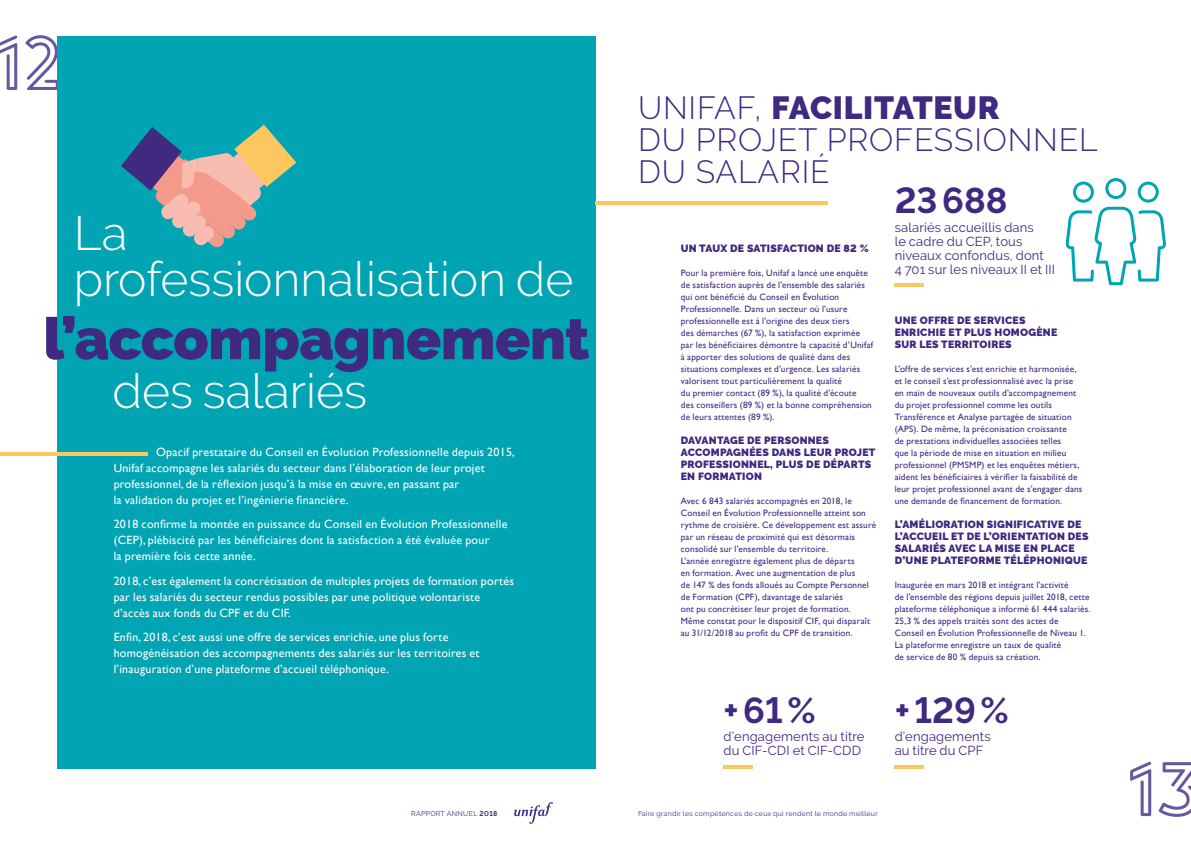
<style>
.page{position:relative;width:1191px;height:842px;background:#fff}
.page>*{position:absolute;margin:0;border:0;box-sizing:border-box;transform-origin:0 0}
.t1{font:72px "LIBRARY3 A Msoft";color:#66579f}
.t2{font:900 58px "Raleway";letter-spacing:-.01em;color:#3f2981}
.t3{font:300 48px/46px "Raleway";color:#fff}
.t4{font:700 36px "Raleway";color:#3f2981}
.t5{font:300 32px/32px "Raleway";letter-spacing:.025em;color:#3f2981}
.t6{font:13px/14px "Raleway";letter-spacing:.015em;color:#3f2981}
.t7{font:12px/16px "Gill Sans";letter-spacing:.02em;color:#fff}
.t8{font:900 10.5px/12px "Raleway";letter-spacing:.02em;color:#3f2981}
.t9{font:9.2px/12px "Gill Sans";letter-spacing:.02em;color:#3f2981}
.t10{font:7px "Raleway";letter-spacing:.04em;color:#3f2981}
.s1{font-weight:900}
.s2{font-weight:700}
</style>
<div class="page">
<svg style="left:514px;top:802px;width:39px;height:22px"></svg>
<div style="left:57px;top:36px;width:538px;height:732px;background:#00a4b3"></div>
<hr style="left:0;top:453px;width:147px;height:3px;background:#fcc75f">
<svg style="left:121px;top:125px;width:175px;height:123px"></svg>
<hr style="left:595px;top:201px;width:233px;height:3px;background:#fcc760">
<hr style="left:894px;top:283px;width:30px;height:3px;background:#fcc75f">
<hr style="left:723px;top:765px;width:30px;height:3px;background:#fcc75f">
<hr style="left:894px;top:765px;width:30px;height:3px;background:#fcc75f">
<svg style="left:1065px;top:178px;width:101px;height:107px"></svg>
<h1 class="t1" style="left:-10px;top:18px;width:77px">12</h1>
<h3 class="t3" style="left:74px;top:210px;width:501px">La<br>professionnalisation de</h3>
<h2 class="t2" style="left:44px;top:305px;width:547px">l’accompagnement</h2>
<h3 class="t3" style="left:112px;top:367px;width:256px">des salariés</h3>
<p class="t7" style="left:114px;top:444px;width:403px;text-indent:43px">Opacif prestataire du Conseil en Évolution Professionnelle depuis 2015, Unifaf accompagne les salariés du secteur dans l’élaboration de leur projet professionnel, de la réflexion jusqu’à la mise en œuvre, en passant par<br>la validation du projet et l’ingénierie financière.</p>
<h3 class="t7" style="left:114px;top:516px;width:395px">2018 confirme la montée en puissance du Conseil en Évolution Professionnelle (CEP), plébiscité par les bénéficiaires dont la satisfaction a été évaluée pour<br>la première fois cette année.</h3>
<h3 class="t7" style="left:114px;top:573px;width:402px">2018, c’est également la concrétisation de multiples projets de formation portés par les salariés du secteur rendus possibles par une politique volontariste d’accès aux fonds du CPF et du CIF.</h3>
<h3 class="t7" style="left:114px;top:629px;width:367px">Enfin, 2018, c’est aussi une offre de services enrichie, une plus forte homogénéisation des accompagnements des salariés sur les territoires et l’inauguration d’une plateforme d’accueil téléphonique.</h3>
<h3 class="t5" style="left:638px;top:91px;width:461px">UNIFAF, <span class="s1">FACILITATEUR<br></span>DU PROJET PROFESSIONNEL<br>DU SALARIÉ</h3>
<p class="t8" style="left:681px;top:242px;width:189px">UN TAUX DE SATISFACTION DE 82 %</p>
<p class="t9" style="left:681px;top:267px;width:194px">Pour la première fois, Unifaf a lancé une enquête de satisfaction auprès de l’ensemble des salariés qui ont bénéficié du Conseil en Évolution Professionnelle. Dans un secteur où l’usure professionnelle est à l’origine des deux tiers<br>des démarches (67 %), la satisfaction exprimée par les bénéficiaires démontre la capacité d’Unifaf à apporter des solutions de qualité dans des situations complexes et d’urgence. Les salariés valorisent tout particulièrement la qualité<br>du premier contact (89 %), la qualité d’écoute<br>des conseillers (89 %) et la bonne compréhension de leurs attentes (89 %).</p>
<p class="t8" style="left:681px;top:434px;width:196px">DAVANTAGE DE PERSONNES<br>ACCOMPAGNÉES DANS LEUR PROJET<br>PROFESSIONNEL, PLUS DE DÉPARTS<br>EN FORMATION</p>
<p class="t9" style="left:681px;top:495px;width:197px">Avec 6 843 salariés accompagnés en 2018, le Conseil en Évolution Professionnelle atteint son rythme de croisière. Ce développement est assuré par un réseau de proximité qui est désormais consolidé sur l’ensemble du territoire.<br>L’année enregistre également plus de départs<br>en formation. Avec une augmentation de plus<br>de 147 % des fonds alloués au Compte Personnel de Formation (CPF), davantage de salariés<br>ont pu concrétiser leur projet de formation.<br>Même constat pour le dispositif CIF, qui disparaît au 31/12/2018 au profit du CPF de transition.</p>
<h3 class="t4" style="left:894px;top:180px;width:114px">23 688</h3>
<h3 class="t6" style="left:894px;top:220px;width:162px">salariés accueillis dans<br>le cadre du CEP, tous niveaux confondus, dont<br>4 701 sur les niveaux II et III</h3>
<p class="t8" style="left:894px;top:314px;width:164px">UNE OFFRE DE SERVICES<br>ENRICHIE ET PLUS HOMOGÈNE<br>SUR LES TERRITOIRES</p>
<p class="t9" style="left:894px;top:363px;width:189px">L’offre de services s’est enrichie et harmonisée, et le conseil s’est professionnalisé avec la prise en main de nouveaux outils d’accompagnement du projet professionnel comme les outils Transférence et Analyse partagée de situation (APS). De même, la préconisation croissante<br>de prestations individuelles associées telles<br>que la période de mise en situation en milieu professionnel (PMSMP) et les enquêtes métiers, aident les bénéficiaires à vérifier la faisabilité de leur projet professionnel avant de s’engager dans une demande de financement de formation.</p>
<p class="t8" style="left:894px;top:518px;width:195px">L’AMÉLIORATION SIGNIFICATIVE DE<br>L’ACCUEIL ET DE L’ORIENTATION DES<br>SALARIÉS AVEC LA MISE EN PLACE<br>D’UNE PLATEFORME TÉLÉPHONIQUE</p>
<p class="t9" style="left:894px;top:579px;width:197px">Inaugurée en mars 2018 et intégrant l’activité<br>de l’ensemble des régions depuis juillet 2018, cette plateforme téléphonique a informé 61 444 salariés.<br>25,3 % des appels traités sont des actes de<br>Conseil en Évolution Professionnelle de Niveau 1.<br>La plateforme enregistre un taux de qualité<br>de service de 80 % depuis sa création.</p>
<h3 class="t4" style="left:723px;top:690px;width:94px">+ 61 %</h3>
<h3 class="t4" style="left:894px;top:690px;width:116px">+ 129 %</h3>
<h3 class="t6" style="left:723px;top:729px;width:142px">d’engagements au titre du CIF-CDI et CIF-CDD</h3>
<h3 class="t6" style="left:894px;top:729px;width:98px">d’engagements au titre du CPF</h3>
<p class="t10" style="left:411px;top:809px;width:88px">RAPPORT ANNUEL <span class="s2">2018</span></p>
<p class="t10" style="left:638px;top:809px;width:241px">Faire grandir les compétences de ceux qui rendent le monde meilleur</p>
<h1 class="t1" style="left:1123px;top:744px;width:80px">13</h1>
</div>
